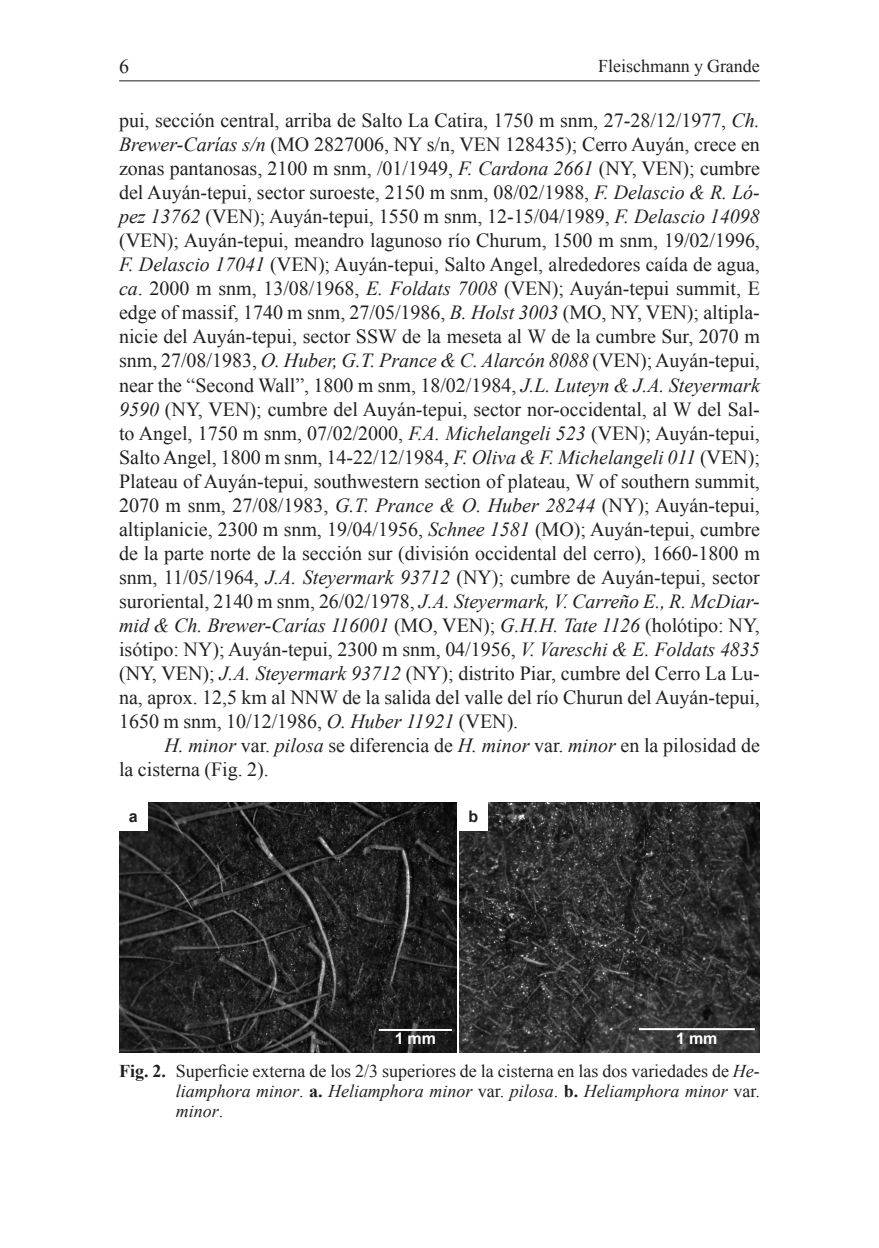
<style>
.page{position:relative;width:879px;height:1248px;background:#fff}
.page>*{position:absolute;margin:0;border:0;box-sizing:border-box;transform-origin:0 0}
.texto_parrafos{font:20px/24px "Times New Roman";color:#231f20;text-align:justify}
.leyenda_figuras{font:18px/20px "Times New Roman";color:#231f20;text-align:justify}
.texto_en_figuras_ari{font:700 16px "Arial";color:#fff}
.texto_en_figuras_ari-2{font:700 16px "Arial";color:#231f20}
.s1{font-style:italic}
.s2{font-weight:700}
</style>
<div class="page">
<hr style="left:119px;top:80px;width:641px;height:1px;background:#231f20">
<img style="left:119px;top:802px;width:337px;height:250px">
<div style="left:119px;top:802px;width:28px;height:28px;background:#fff"></div>
<hr style="left:379px;top:1028px;width:73px;height:2px;background:#fff">
<img style="left:459px;top:802px;width:301px;height:250px">
<div style="left:459px;top:802px;width:29px;height:28px;background:#fff"></div>
<hr style="left:639px;top:1028px;width:116px;height:2px;background:#fff">
<p class="texto_parrafos" style="left:119px;top:54px;width:12px">6</p>
<p class="leyenda_figuras" style="left:598px;top:56px;width:163px">Fleischmann y Grande</p>
<p class="texto_parrafos" style="left:119px;top:108px;width:642px">pui, sección central, arriba de Salto La Catira, 1750 m snm, 27-28/12/1977, <span class="s1">Ch.<br>Brewer-Carías s/n</span> (MO 2827006, NY s/n, VEN 128435); Cerro Auyán, crece en zonas pantanosas, 2100 m snm, /01/1949, <span class="s1">F. Cardona 2661</span> (NY, VEN); cumbre del Auyán-tepui, sector suroeste, 2150 m snm, 08/02/1988, <span class="s1">F. Delascio &amp; R. Ló&shy;pez 13762</span> (VEN); Auyán-tepui, 1550 m snm, 12-15/04/1989, <span class="s1">F. Delascio 14098 </span>(VEN); Auyán-tepui, meandro lagunoso río Churum, 1500 m snm, 19/02/1996, <span class="s1">F. Delascio 17041</span> (VEN); Auyán-tepui, Salto Angel, alrededores caída de agua, <span class="s1">ca</span>. 2000 m snm, 13/08/1968, <span class="s1">E. Foldats 7008</span> (VEN); Auyán-tepui summit, E edge of massif, 1740 m snm, 27/05/1986, <span class="s1">B. Holst 3003</span> (MO, NY, VEN); altipla&shy;nicie del Auyán-tepui, sector SSW de la meseta al W de la cumbre Sur, 2070 m snm, 27/08/1983, <span class="s1">O. Huber, G.T. Prance &amp; C. Alarcón 8088</span> (VEN); Auyán-tepui, near the “Second Wall”, 1800 m snm, 18/02/1984, <span class="s1">J.L. Luteyn &amp; J.A. Steyermark 9590</span> (NY, VEN); cumbre del Auyán-tepui, sector nor-occidental, al W del Sal&shy;to Angel, 1750 m snm, 07/02/2000, <span class="s1">F.A. Michelangeli 523</span> (VEN); Auyán-tepui, Salto Angel, 1800 m snm, 14-22/12/1984, <span class="s1">F. Oliva &amp; F. Michelangeli 011</span> (VEN); Plateau of Auyán-tepui, southwestern section of plateau, W of southern summit, 2070 m snm, 27/08/1983, <span class="s1">G.T. Prance &amp; O. Huber 28244</span> (NY); Auyán-tepui, altiplanicie, 2300 m snm, 19/04/1956, <span class="s1">Schnee 1581</span> (MO); Auyán-tepui, cumbre de la parte norte de la sección sur (división occidental del cerro), 1660-1800 m snm, 11/05/1964, <span class="s1">J.A. Steyermark 93712</span> (NY); cumbre de Auyán-tepui, sector suroriental, 2140 m snm, 26/02/1978, <span class="s1">J.A. Steyermark, V. Carreño E., R. McDiar&shy;mid &amp; Ch. Brewer-Carías 116001</span> (MO, VEN); <span class="s1">G.H.H. Tate 1126</span> (holótipo: NY, isótipo: NY); Auyán-tepui, 2300 m snm, 04/1956, <span class="s1">V. Vareschi &amp; E. Foldats 4835 </span>(NY, VEN); <span class="s1">J.A. Steyermark 93712</span> (NY); distrito Piar, cumbre del Cerro La Lu&shy;na, aprox. 12,5 km al NNW de la salida del valle del río Churun del Auyán-tepui, 1650 m snm, 10/12/1986, <span class="s1">O. Huber 11921</span> (VEN).</p>
<p class="texto_parrafos" style="left:119px;top:732px;width:642px;text-indent:45px"><span class="s1">H. minor</span> var. <span class="s1">pilosa</span> se diferencia de <span class="s1">H. minor</span> var. <span class="s1">minor</span> en la pilosidad de la cisterna (Fig. 2).</p>
<p class="texto_en_figuras_ari-2" style="left:129px;top:805px;width:10px">a</p>
<p class="texto_en_figuras_ari-2" style="left:468px;top:805px;width:11px">b</p>
<p class="texto_en_figuras_ari" style="left:395px;top:1028px;width:43px">1 mm</p>
<p class="texto_en_figuras_ari" style="left:676px;top:1028px;width:43px">1 mm</p>
<p class="leyenda_figuras" style="left:176px;top:1060px;width:585px;text-indent:-57px"><span class="s2">Fig. 2.</span> Superficie externa de los 2/3 superiores de la cisterna en las dos variedades de <span class="s1">He&shy;liamphora minor</span>. <span class="s2">a.</span> <span class="s1">Heliamphora minor</span> var. <span class="s1">pilosa</span>. <span class="s2">b.</span> <span class="s1">Heliamphora minor</span> var. <span class="s1">minor</span>.</p>
</div>
